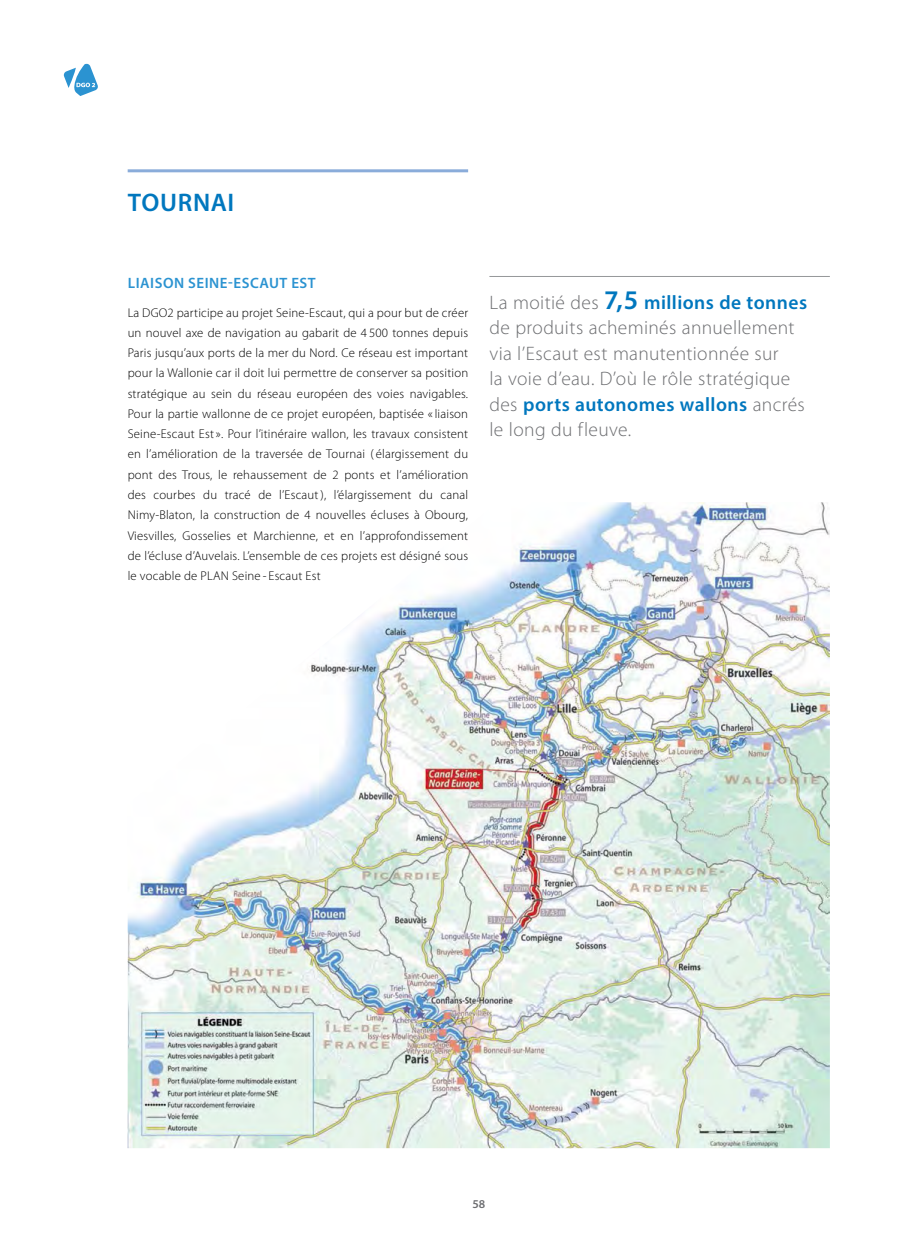
<style>
.page{position:relative;width:915px;height:1234px;background:#fff}
.page>*{position:absolute;margin:0;border:0;box-sizing:border-box;transform-origin:0 0}
.t1{font:600 25.5px "Myriad Pro";letter-spacing:.02em;color:#0077be}
.t2{font:300 19.5px/25.5px "Myriad Pro";letter-spacing:.02em;color:#6d6e71}
.t3{font:600 15px "Myriad Pro";letter-spacing:.035em;color:#2b93d1}
.t4{font:300 12.75px/20.2px "Myriad Pro";letter-spacing:.015em;color:#000;text-align:justify}
.t5{font:600 12px "Myriad Pro";color:#6d6e71}
.s1{font-weight:600;font-size:27px;color:#0077be}
.s2{font-weight:600;color:#0077be}
</style>
<div class="page">
<svg style="left:63px;top:63px;width:35px;height:33px"></svg>
<img style="left:128px;top:502px;width:701px;height:645px">
<hr style="left:128px;top:169px;width:340px;height:3px;background:#8aacda">
<hr style="left:489px;top:276px;width:340px;height:1px;background:#95979a">
<h1 class="t1" style="left:128px;top:186px;width:108px">TOURNAI</h1>
<p class="t3" style="left:128px;top:273px;width:189px">LIAISON SEINE-ESCAUT EST</p>
<p class="t4" style="left:128px;top:302px;width:342px">La DGO2 participe au projet Seine-Escaut, qui a pour but de créer un nouvel axe de navigation au gabarit de 4 500 tonnes depuis Paris jusqu’aux ports de la mer du Nord. Ce réseau est important pour la Wallonie car il doit lui permettre de conserver sa position stratégique au sein du réseau européen des voies navigables.<br>Pour la partie wallonne de ce projet européen, baptisée «liaison Seine-Escaut Est». Pour l’itinéraire wallon, les travaux consistent en l’amélioration de la traversée de Tournai ( élargissement du pont des Trous, le rehaussement de 2 ponts et l’amélioration des courbes du tracé de l’Escaut ), l’élargissement du canal Nimy-Blaton, la construction de 4 nouvelles écluses à Obourg, Viesvilles, Gosselies et Marchienne, et en l’approfondissement de l’écluse d’Auvelais. L’ensemble de ces projets est désigné sous le vocable de PLAN Seine - Escaut Est</p>
<h2 class="t2" style="left:489px;top:290px;width:319px">La moitié des <span class="s1">7,5</span> <span class="s2">millions de tonnes </span>de produits acheminés annuellement via l’Escaut est manutentionnée sur<br>la voie d’eau. D’où le rôle stratégique des <span class="s2">ports autonomes wallons</span> ancrés le long du fleuve.</h2>
<p class="t5" style="left:472px;top:1196px;width:14px">58</p>
</div>
